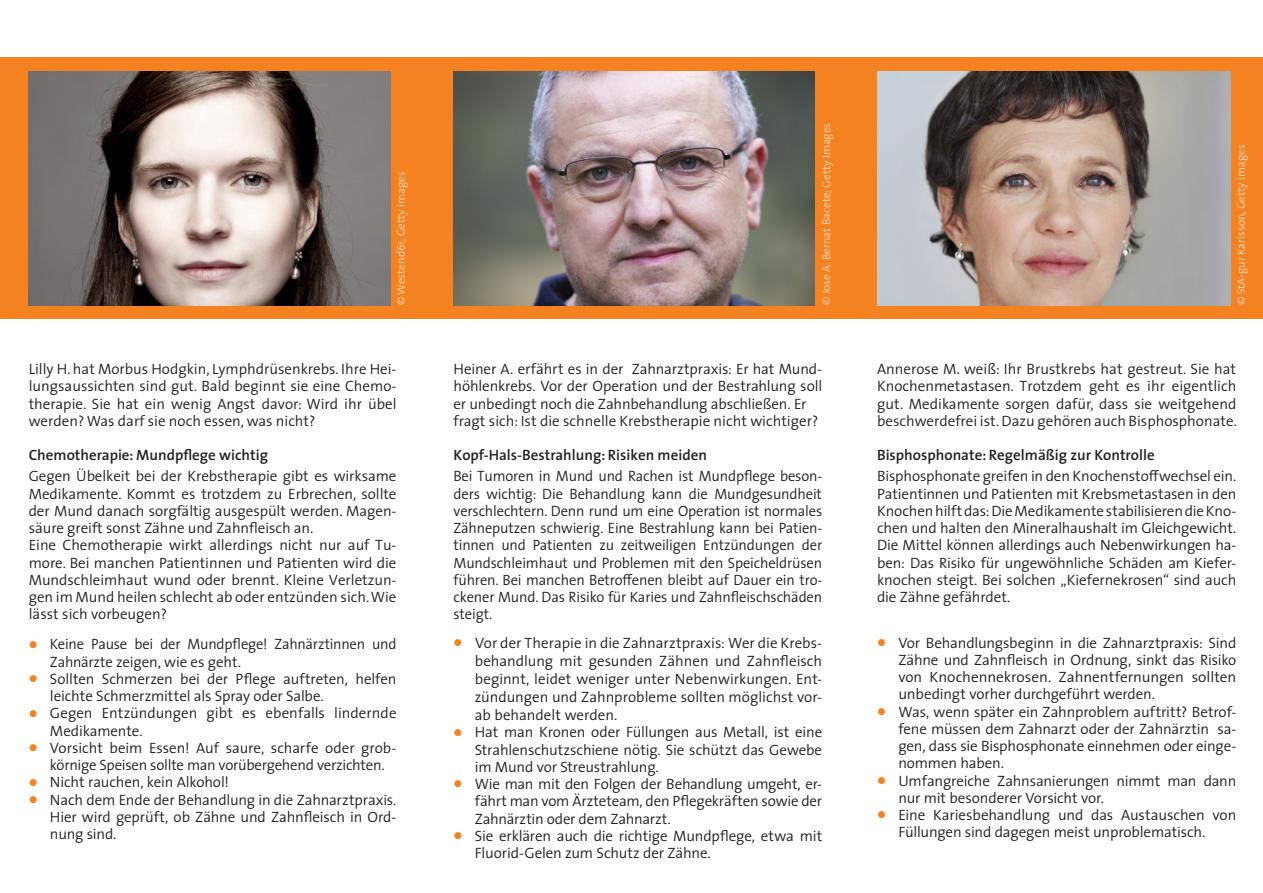
<style>
.page{position:relative;width:1263px;height:893px;background:#fff}
.page>*{position:absolute;margin:0;border:0;box-sizing:border-box;transform-origin:0 0}
.Fließtext{font:300 15px/17.2px "The Sans";color:#231f20;text-align:justify}
.Aufzählung_Zahärzte{font:300 15px/17.2px "The Sans";letter-spacing:-.01em;color:#231f20}
.Überschrift_Zahnärzte{font:600 15px "The Sans";color:#231f20}
.Bildlegende_Zahnärzte{font:300 11.25px "The Sans";color:#fddbbc}
.s1{color:#f58220}
</style>
<div class="page">
<div style="left:0;top:57px;width:1263px;height:262px;background:#f58220"></div>
<img style="left:29px;top:71px;width:361px;height:234px">
<img style="left:453px;top:71px;width:362px;height:234px">
<img style="left:877px;top:71px;width:353px;height:234px">
<p class="Bildlegende_Zahnärzte" style="left:392px;top:305px;width:135px;rotate:-90deg">© Westend61, Getty Images</p>
<p class="Fließtext" style="left:29px;top:360px;width:369px">Lilly H. hat Morbus Hodgkin, Lymphdrüsenkrebs. Ihre Hei&shy;lungsaussichten sind gut. Bald beginnt sie eine Chemo&shy;therapie. Sie hat ein wenig Angst davor: Wird ihr übel werden? Was darf sie noch essen, was nicht?</p>
<p class="Überschrift_Zahnärzte" style="left:29px;top:442px;width:241px">Chemotherapie: Mundpflege wichtig</p>
<p class="Fließtext" style="left:29px;top:467px;width:369px">Gegen Übelkeit bei der Krebstherapie gibt es wirksame Medikamente. Kommt es trotzdem zu Erbrechen, sollte der Mund danach sorgfältig ausgespült werden. Magen&shy;säure greift sonst Zähne und Zahnfleisch an.</p>
<p class="Fließtext" style="left:29px;top:536px;width:369px">Eine Chemotherapie wirkt allerdings nicht nur auf Tu&shy;more. Bei manchen Patientinnen und Patienten wird die Mundschleimhaut wund oder brennt. Kleine Verletzun&shy;gen im Mund heilen schlecht ab oder entzünden sich. Wie lässt sich vorbeugen?</p>
<p class="Aufzählung_Zahärzte" style="left:50px;top:635px;width:348px;text-indent:-21px"><span class="s1">●</span> Keine Pause bei der Mundpflege! Zahnärztinnen und<br>Zahnärzte zeigen, wie es geht.</p>
<p class="Aufzählung_Zahärzte" style="left:50px;top:670px;width:348px;text-indent:-21px"><span class="s1">●</span> Sollten Schmerzen bei der Pflege auftreten, helfen leichte Schmerzmittel als Spray oder Salbe.</p>
<p class="Aufzählung_Zahärzte" style="left:50px;top:704px;width:348px;text-indent:-21px"><span class="s1">●</span> Gegen Entzündungen gibt es ebenfalls lindernde<br>Medikamente.</p>
<p class="Aufzählung_Zahärzte" style="left:50px;top:739px;width:348px;text-indent:-21px"><span class="s1">●</span> Vorsicht beim Essen! Auf saure, scharfe oder grob&shy;körnige Speisen sollte man vorübergehend verzichten.</p>
<p class="Aufzählung_Zahärzte" style="left:29px;top:773px;width:202px"><span class="s1">●</span> Nicht rauchen, kein Alkohol!</p>
<p class="Aufzählung_Zahärzte" style="left:50px;top:790px;width:348px;text-align:justify;text-indent:-21px"><span class="s1">●</span> Nach dem Ende der Behandlung in die Zahnarztpraxis.<br>Hier wird geprüft, ob Zähne und Zahnfleisch in Ord&shy;nung sind.</p>
<p class="Bildlegende_Zahnärzte" style="left:817px;top:305px;width:184px;rotate:-90deg">© Jose A. Bernat Bacete; Getty Images</p>
<p class="Fließtext" style="left:453px;top:360px;width:370px">Heiner A. erfährt es in der Zahnarztpraxis: Er hat Mund&shy;höhlenkrebs. Vor der Operation und der Bestrahlung soll er unbedingt noch die Zahnbehandlung abschließen. Er</p>
<p class="Fließtext" style="left:453px;top:412px;width:366px">fragt sich: Ist die schnelle Krebstherapie nicht wichtiger?</p>
<p class="Überschrift_Zahnärzte" style="left:453px;top:442px;width:255px">Kopf-Hals-Bestrahlung: Risiken meiden</p>
<p class="Fließtext" style="left:453px;top:467px;width:370px">Bei Tumoren in Mund und Rachen ist Mundpflege beson&shy;ders wichtig: Die Behandlung kann die Mundgesundheit verschlechtern. Denn rund um eine Operation ist normales Zähneputzen schwierig. Eine Bestrahlung kann bei Patien&shy;tinnen und Patienten zu zeitweiligen Entzündungen der Mundschleimhaut und Problemen mit den Speicheldrüsen führen. Bei manchen Betroffenen bleibt auf Dauer ein tro&shy;ckener Mund. Das Risiko für Karies und Zahnfleischschäden steigt.</p>
<p class="Aufzählung_Zahärzte" style="left:475px;top:633px;width:349px;line-height:18px;text-align:justify;text-indent:-21px"><span class="s1">●</span> Vor der Therapie in die Zahnarztpraxis: Wer die Krebs&shy;behandlung mit gesunden Zähnen und Zahnfleisch beginnt, leidet weniger unter Nebenwirkungen. Ent&shy;zündungen und Zahnprobleme sollten möglichst vor&shy;ab behandelt werden.</p>
<p class="Aufzählung_Zahärzte" style="left:475px;top:723px;width:349px;text-align:justify;text-indent:-21px"><span class="s1">●</span> Hat man Kronen oder Füllungen aus Metall, ist eine Strahlenschutzschiene nötig. Sie schützt das Gewebe im Mund vor Streustrahlung.</p>
<p class="Aufzählung_Zahärzte" style="left:475px;top:775px;width:349px;text-align:justify;text-indent:-21px"><span class="s1">●</span> Wie man mit den Folgen der Behandlung umgeht, er&shy;fährt man vom Ärzteteam, den Pflegekräften sowie der Zahnärztin oder dem Zahnarzt.</p>
<p class="Aufzählung_Zahärzte" style="left:475px;top:827px;width:349px;text-indent:-21px"><span class="s1">●</span> Sie erklären auch die richtige Mundpflege, etwa mit<br>Fluorid-Gelen zum Schutz der Zähne.</p>
<p class="Bildlegende_Zahnärzte" style="left:1232px;top:305px;width:162px;rotate:-90deg">© StA-gur Karlsson, Getty Images</p>
<p class="Fließtext" style="left:877px;top:360px;width:361px">Annerose M. weiß: Ihr Brustkrebs hat gestreut. Sie hat Knochenmetastasen. Trotzdem geht es ihr eigentlich gut. Medikamente sorgen dafür, dass sie weitgehend beschwerdefrei ist. Dazu gehören auch Bisphosphonate.</p>
<p class="Überschrift_Zahnärzte" style="left:877px;top:442px;width:279px">Bisphosphonate: Regelmäßig zur Kontrolle</p>
<p class="Fließtext" style="left:877px;top:467px;width:361px">Bisphosphonate greifen in den Knochenstoffwechsel ein.<br>Patientinnen und Patienten mit Krebsmetastasen in den Knochen hilft das: Die Medikamente stabilisieren die Kno&shy;chen und halten den Mineralhaushalt im Gleichgewicht.<br>Die Mittel können allerdings auch Nebenwirkungen ha&shy;ben: Das Risiko für ungewöhnliche Schäden am Kiefer&shy;knochen steigt. Bei solchen „Kiefernekrosen“ sind auch die Zähne gefährdet.</p>
<p class="Aufzählung_Zahärzte" style="left:898px;top:633px;width:340px;text-align:justify;text-indent:-21px"><span class="s1">●</span> Vor Behandlungsbeginn in die Zahnarztpraxis: Sind Zähne und Zahnfleisch in Ordnung, sinkt das Risiko von Knochennekrosen. Zahnentfernungen sollten unbedingt vorher durchgeführt werden.</p>
<p class="Aufzählung_Zahärzte" style="left:898px;top:702px;width:340px;text-align:justify;text-indent:-21px"><span class="s1">●</span> Was, wenn später ein Zahnproblem auftritt? Betrof&shy;fene müssen dem Zahnarzt oder der Zahnärztin sa&shy;gen, dass sie Bisphosphonate einnehmen oder einge&shy;nommen haben.</p>
<p class="Aufzählung_Zahärzte" style="left:898px;top:771px;width:339px;text-indent:-21px"><span class="s1">●</span> Umfangreiche Zahnsanierungen nimmt man dann nur mit besonderer Vorsicht vor.</p>
<p class="Aufzählung_Zahärzte" style="left:898px;top:806px;width:340px;text-indent:-21px"><span class="s1">●</span> Eine Kariesbehandlung und das Austauschen von<br>Füllungen sind dagegen meist unproblematisch.</p>
</div>
